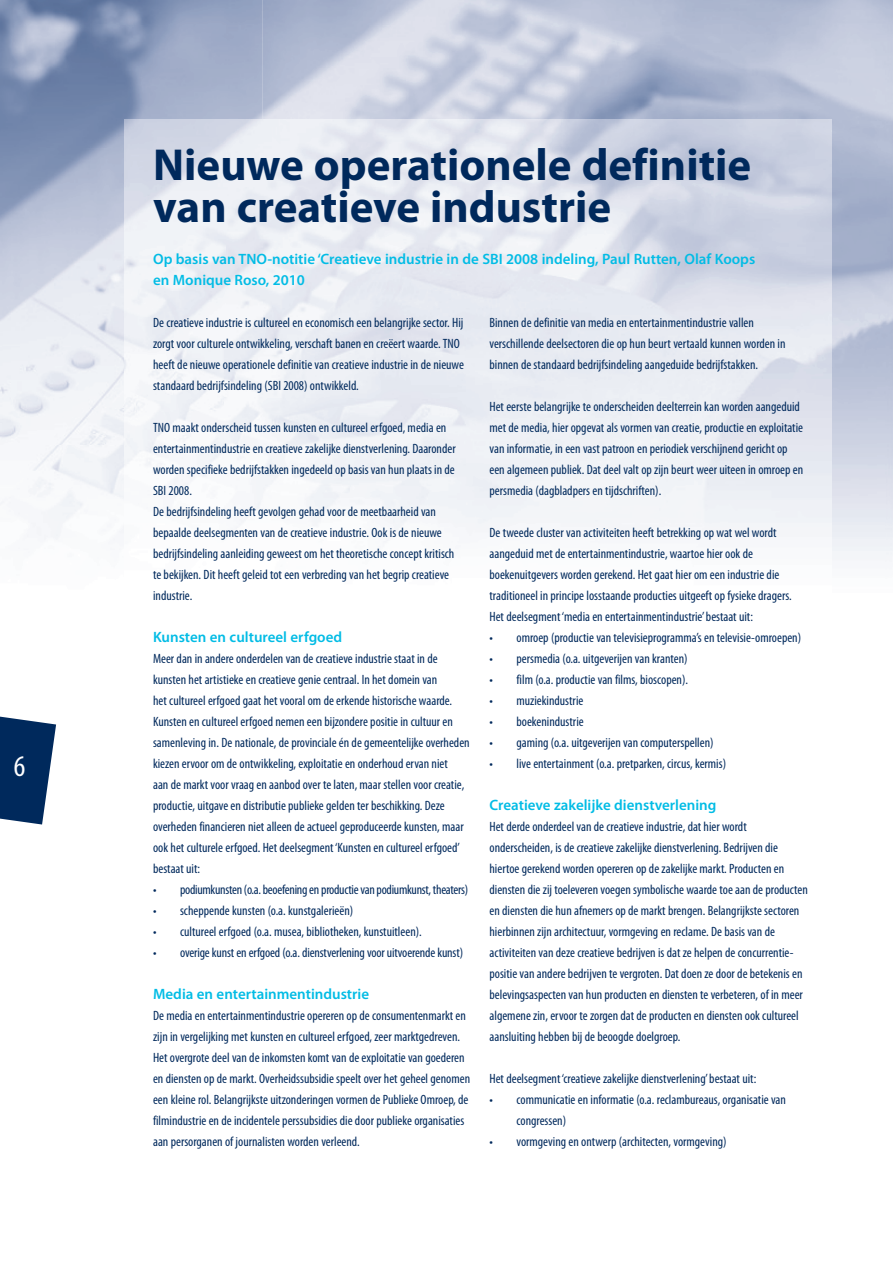
<style>
.page{position:relative;width:893px;height:1263px;background:#fff}
.page>*{position:absolute;margin:0;border:0;box-sizing:border-box;transform-origin:0 0}
.t1{font:700 45px/42px "Myriad Pro";color:#00295c}
.t2{font:condensed 30px "Myriad Pro";color:#fff}
.t3{font:600 15px/21px "Myriad Pro";color:#02bce5}
.t4{font:condensed 13.5px/21px "Myriad Pro";color:#00295c}
.t5{font:condensed 13.5px "Myriad Pro";letter-spacing:-.02em;color:#00295c}
</style>
<div class="page">
<img style="left:0;top:0;width:263px;height:148px">
<img style="left:831px;top:148px;width:62px;height:414px">
<img style="left:0;top:148px;width:124px;height:298px">
<div style="left:0;top:446px;width:124px;height:94px;background:#f6f7fa"></div>
<svg style="left:0;top:717px;width:56px;height:107px"></svg>
<h2 class="t2" style="left:14px;top:748px;width:13px">6</h2>
<h1 class="t1" style="left:153px;top:142px;width:600px">Nieuwe operationele definitie van creatieve industrie</h1>
<p class="t3" style="left:153px;top:248px;width:604px">Op basis van TNO-notitie ‘Creatieve industrie in de SBI 2008 indeling, Paul Rutten, Olaf Koops en Monique Roso, 2010</p>
<p class="t4" style="left:153px;top:312px;width:312px">De creatieve industrie is cultureel en economisch een belangrijke sector. Hij zorgt voor culturele ontwikkeling, verschaft banen en creëert waarde. TNO heeft de nieuwe operationele definitie van creatieve industrie in de nieuwe standaard bedrijfsindeling (SBI 2008) ontwikkeld.</p>
<p class="t4" style="left:153px;top:417px;width:304px">TNO maakt onderscheid tussen kunsten en cultureel erfgoed, media en entertainmentindustrie en creatieve zakelijke dienstverlening. Daaronder worden specifieke bedrijfstakken ingedeeld op basis van hun plaats in de SBI 2008.<br>De bedrijfsindeling heeft gevolgen gehad voor de meetbaarheid van bepaalde deelsegmenten van de creatieve industrie. Ook is de nieuwe bedrijfsindeling aanleiding geweest om het theoretische concept kritisch te bekijken. Dit heeft geleid tot een verbreding van het begrip creatieve industrie.</p>
<p class="t3" style="left:153px;top:626px;width:191px">Kunsten en cultureel erfgoed</p>
<p class="t4" style="left:153px;top:648px;width:318px">Meer dan in andere onderdelen van de creatieve industrie staat in de kunsten het artistieke en creatieve genie centraal. In het domein van<br>het cultureel erfgoed gaat het vooral om de erkende historische waarde.<br>Kunsten en cultureel erfgoed nemen een bijzondere positie in cultuur en samenleving in. De nationale, de provinciale én de gemeentelijke overheden kiezen ervoor om de ontwikkeling, exploitatie en onderhoud ervan niet<br>aan de markt voor vraag en aanbod over te laten, maar stellen voor creatie, productie, uitgave en distributie publieke gelden ter beschikking. Deze overheden financieren niet alleen de actueel geproduceerde kunsten, maar ook het culturele erfgoed. Het deelsegment ‘Kunsten en cultureel erfgoed’ bestaat uit:</p>
<p class="t5" style="left:153px;top:881px;width:317px">• podiumkunsten (o.a. beoefening en productie van podiumkunst, theaters)</p>
<p class="t4" style="left:153px;top:900px;width:202px">• scheppende kunsten (o.a. kunstgalerieën)</p>
<p class="t4" style="left:153px;top:921px;width:270px">• cultureel erfgoed (o.a. musea, bibliotheken, kunstuitleen).</p>
<p class="t4" style="left:153px;top:942px;width:311px">• overige kunst en erfgoed (o.a. dienstverlening voor uitvoerende kunst)</p>
<p class="t3" style="left:153px;top:983px;width:218px">Media en entertainmentindustrie</p>
<p class="t4" style="left:153px;top:1005px;width:319px">De media en entertainmentindustrie opereren op de consumentenmarkt en zijn in vergelijking met kunsten en cultureel erfgoed, zeer marktgedreven.<br>Het overgrote deel van de inkomsten komt van de exploitatie van goederen en diensten op de markt. Overheidssubsidie speelt over het geheel genomen een kleine rol. Belangrijkste uitzonderingen vormen de Publieke Omroep, de filmindustrie en de incidentele perssubsidies die door publieke organisaties aan persorganen of journalisten worden verleend.</p>
<p class="t4" style="left:489px;top:312px;width:298px">Binnen de definitie van media en entertainmentindustrie vallen verschillende deelsectoren die op hun beurt vertaald kunnen worden in binnen de standaard bedrijfsindeling aangeduide bedrijfstakken.</p>
<p class="t4" style="left:489px;top:396px;width:315px">Het eerste belangrijke te onderscheiden deelterrein kan worden aangeduid met de media, hier opgevat als vormen van creatie, productie en exploitatie van informatie, in een vast patroon en periodiek verschijnend gericht op een algemeen publiek. Dat deel valt op zijn beurt weer uiteen in omroep en persmedia (dagbladpers en tijdschriften).</p>
<p class="t4" style="left:489px;top:522px;width:304px">De tweede cluster van activiteiten heeft betrekking op wat wel wordt aangeduid met de entertainmentindustrie, waartoe hier ook de boekenuitgevers worden gerekend. Het gaat hier om een industrie die traditioneel in principe losstaande producties uitgeeft op fysieke dragers.<br>Het deelsegment ‘media en entertainmentindustrie’ bestaat uit:</p>
<p class="t4" style="left:489px;top:627px;width:313px">• omroep (productie van televisieprogramma’s en televisie-omroepen)</p>
<p class="t4" style="left:489px;top:648px;width:200px">• persmedia (o.a. uitgeverijen van kranten)</p>
<p class="t4" style="left:489px;top:669px;width:200px">• film (o.a. productie van films, bioscopen).</p>
<p class="t4" style="left:489px;top:690px;width:95px">• muziekindustrie</p>
<p class="t4" style="left:489px;top:711px;width:96px">• boekenindustrie</p>
<p class="t4" style="left:489px;top:732px;width:226px">• gaming (o.a. uitgeverijen van computerspellen)</p>
<p class="t4" style="left:489px;top:753px;width:238px">• live entertainment (o.a. pretparken, circus, kermis)</p>
<p class="t3" style="left:489px;top:794px;width:228px">Creatieve zakelijke dienstverlening</p>
<p class="t4" style="left:489px;top:816px;width:320px">Het derde onderdeel van de creatieve industrie, dat hier wordt onderscheiden, is de creatieve zakelijke dienstverlening. Bedrijven die hiertoe gerekend worden opereren op de zakelijke markt. Producten en diensten die zij toeleveren voegen symbolische waarde toe aan de producten en diensten die hun afnemers op de markt brengen. Belangrijkste sectoren hierbinnen zijn architectuur, vormgeving en reclame. De basis van de activiteiten van deze creatieve bedrijven is dat ze helpen de concurrentie&shy;positie van andere bedrijven te vergroten. Dat doen ze door de betekenis en belevingsaspecten van hun producten en diensten te verbeteren, of in meer algemene zin, ervoor te zorgen dat de producten en diensten ook cultureel aansluiting hebben bij de beoogde doelgroep.</p>
<p class="t4" style="left:489px;top:1068px;width:268px">Het deelsegment ‘creatieve zakelijke dienstverlening’ bestaat uit:</p>
<p class="t4" style="left:516px;top:1089px;width:271px;text-indent:-27px">• communicatie en informatie (o.a. reclambureaus, organisatie van congressen)</p>
<p class="t4" style="left:489px;top:1131px;width:239px">• vormgeving en ontwerp (architecten, vormgeving)</p>
</div>
